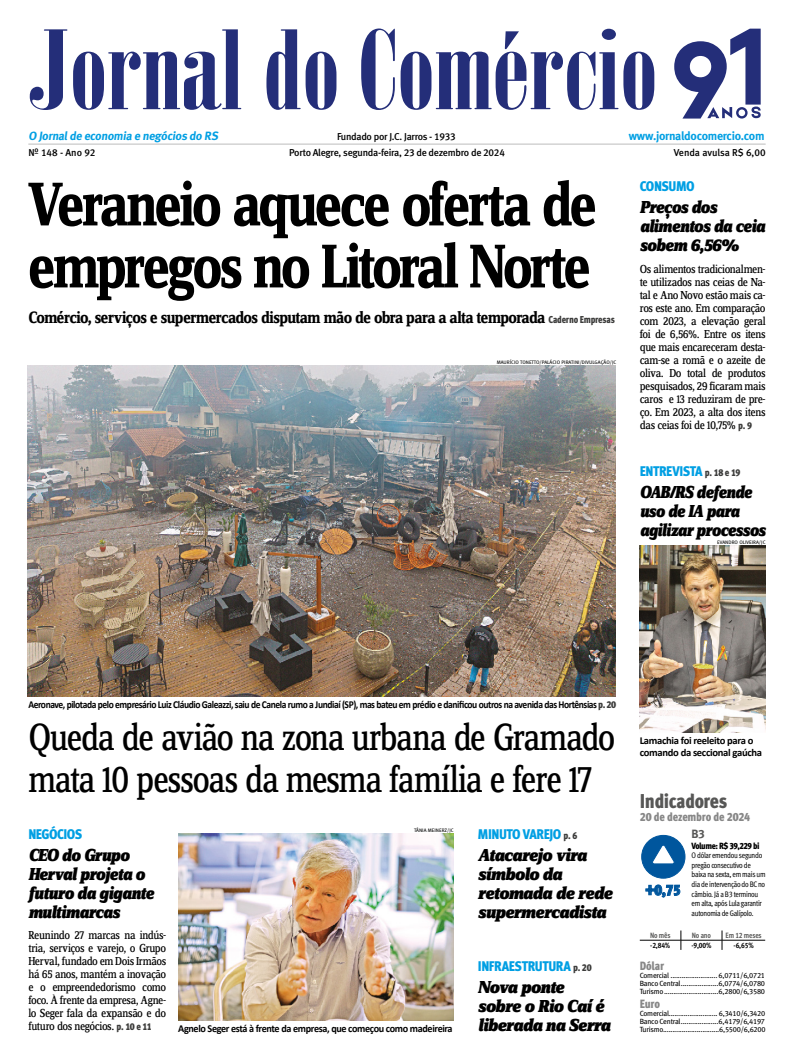
<style>
.page{position:relative;width:794px;height:1063px;background:#fff}
.page>*{position:absolute;margin:0;border:0;box-sizing:border-box;transform-origin:0 0}
.manchete{font:700 64px/62px "Zine Serif Dis";letter-spacing:-.055em;color:#000;scale:.9 1}
.titulo{font:39px/42px "Zine Serif Dis";letter-spacing:-.045em;color:#000;scale:.94 1}
.Titulo_Indicadores{font:20px "Meta Cond Black LF";letter-spacing:-.02em;color:#575756}
.titulo_chamadas{font:italic 900 18px/19px "Zine Serif Dis";letter-spacing:-.035em;color:#000}
.titulo_chamadas-2{font:italic 900 18px/19px "Zine Serif Dis";letter-spacing:-.035em;color:#000;scale:.95 1}
.titulo_chamadas-3{font:italic 900 18px/19px "Zine Serif Dis";letter-spacing:-.035em;color:#000;scale:.91 1}
.titulo_chamadas-4{font:italic 900 18px/19px "Zine Serif Dis";letter-spacing:-.035em;color:#000;scale:.94 1}
.linha_de_apoio_da_ma{font:700 17px "Zine Serif Dis";letter-spacing:-.04em;color:#000;scale:.96 1}
.t1{font:15px "Meta Cond Black LF";color:#00569d}
.manchete-2{font:14px "Meta Cond Black LF";letter-spacing:-.03em;color:#009fe3}
.cartola{font:14px "Meta Cond Black LF";letter-spacing:-.04em;color:#009fe3}
.TEXTO_capa{font:12px/13px "Zine Serif Dis";letter-spacing:-.04em;color:#000;text-align:justify}
.t2{font:700 12px "Meta";letter-spacing:-.02em;color:#009fe3}
.Data_Indicadores{font:12px "Meta Cond Black LF";letter-spacing:-.02em;color:#878787}
.indicadores_negrito{font:12px "Meta Cond Black LF";color:#878787}
.t3{font:12px "Meta Bold LF";color:#575756}
.Legenda{font:700 10.6px "Calibri";letter-spacing:-.045em;color:#000;scale:.9 1}
.Legenda-2{font:700 10.6px "Calibri";letter-spacing:-.045em;color:#000;scale:.96 1}
.Legenda-3{font:700 10.6px/12px "Calibri";letter-spacing:-.045em;color:#000}
.t4{font:10px "Meta Medium LF";letter-spacing:-.025em;color:#000}
.t5{font:10px "Meta Cond Black LF";letter-spacing:-.04em;color:#3c3c3b}
.t6{font:10px "Meta Medium LF";letter-spacing:-.005em;color:#000}
.t7{font:10px "Meta Medium LF";color:#000}
.t8{font:9px "Meta Cond Black LF";letter-spacing:-.05em;color:#000}
.t9{font:8px/9.6px "Meta Cond Book LF";letter-spacing:-.035em;color:#000}
.topo_negrito{font:7.7px "Meta Cond Bold LF";letter-spacing:-.02em;color:#575756}
.topo_negrito-2{font:7.7px "Meta Cond Bold LF";color:#000}
.indicadores_negrito-2{font:7.5px "Meta Book LF";letter-spacing:-.03em;color:#000}
.Crédito{font:5px "Meta Book Caps";color:#000}
.s1{font-family:"Meta Cond Black LF";font-weight:400;font-size:10px;color:#3c3c3b}
</style>
<div class="page">
<hr style="left:28px;top:144px;width:737px;height:1px;background:#bcbcbc">
<svg style="left:30px;top:29px;width:37px;height:81px"></svg>
<svg style="left:73px;top:29px;width:168px;height:81px"></svg>
<svg style="left:266px;top:29px;width:70px;height:81px"></svg>
<svg style="left:361px;top:29px;width:293px;height:81px"></svg>
<svg style="left:674px;top:29px;width:86px;height:90px"></svg>
<img style="left:28px;top:365px;width:588px;height:331px">
<hr style="left:640px;top:940px;width:41px;height:1px;background:#000">
<hr style="left:681px;top:940px;width:41px;height:1px;background:#000">
<svg style="left:680px;top:931px;width:1px;height:19px"></svg>
<hr style="left:722px;top:940px;width:43px;height:1px;background:#000">
<svg style="left:722px;top:931px;width:1px;height:19px"></svg>
<svg style="left:641px;top:834px;width:45px;height:64px"></svg>
<img style="left:640px;top:545px;width:125px;height:187px">
<img style="left:178px;top:833px;width:276px;height:187px">
<p class="t2" style="left:28px;top:129px;width:193px">O Jornalde economia e negócios do RS</p>
<p class="t4" style="left:337px;top:131px;width:120px">Fundado por J.C. Jarros - 1933</p>
<p class="t2" style="left:629px;top:129px;width:137px">www.jornaldocomercio.com</p>
<p class="t6" style="left:674px;top:147px;width:93px">Venda avulsa R$ 6,00</p>
<p class="manchete" style="left:28px;top:177px;width:634px">Veraneio aquece oferta de empregos no Litoral Norte</p>
<p class="t7" style="left:28px;top:147px;width:69px">Nº 148 - Ano 92</p>
<p class="t4" style="left:289px;top:147px;width:217px">Porto Alegre, segunda-feira, 23 de dezembro de 2024</p>
<p class="manchete-2" style="left:640px;top:178px;width:56px">CONSUMO</p>
<p class="titulo_chamadas-4" style="left:640px;top:199px;width:135px">Preços dos alimentos da ceia sobem 6,56%</p>
<p class="TEXTO_capa" style="left:640px;top:263px;width:127px">Os alimentos tradicionalmen&shy;te utilizados nas ceias de Na&shy;tal e Ano Novo estão mais ca&shy;ros este ano. Em comparação com 2023, a elevação geral foi de 6,56%. Entre os itens que mais encareceram desta&shy;cam-se a romã e o azeite de oliva. Do total de produtos pesquisados, 29 ficaram mais caros e 13 reduziram de pre&shy;ço. Em 2023, a alta dos itens das ceias foi de 10,75%</p>
<p class="linha_de_apoio_da_ma" style="left:28px;top:309px;width:612px">Comércio, serviços e supermercados disputam mão de obra para a alta temporada <span class="s1">Caderno Empresas</span></p>
<p class="Crédito" style="left:497px;top:359px;width:121px">MAURÍCIO TONETTO/PALÁCIO PIRATINI/DIVULGAÇÃO/JC</p>
<p class="t5" style="left:738px;top:420px;width:15px">p. 9</p>
<p class="manchete-2" style="left:640px;top:463px;width:64px">ENTREVISTA</p>
<p class="t5" style="left:705px;top:466px;width:37px">p. 18 e 19</p>
<p class="titulo_chamadas-3" style="left:640px;top:483px;width:140px">OAB/RS defende uso de IA para agilizar processos</p>
<p class="Crédito" style="left:717px;top:540px;width:50px">EVANDRO OLIVEIRA/JC</p>
<p class="Legenda" style="left:28px;top:697px;width:655px">Aeronave, pilotada pelo empresário Luiz Cláudio Galeazzi, saiu de Canela rumo a Jundiaí (SP), mas bateu em prédio e danificou outros na avenida das Hortênsias <span class="s1">p. 20</span></p>
<p class="titulo" style="left:28px;top:718px;width:626px">Queda de avião na zona urbana de Gramado mata 10 pessoas da mesma família e fere 17</p>
<p class="cartola" style="left:28px;top:826px;width:55px">NEGÓCIOS</p>
<p class="titulo_chamadas-2" style="left:28px;top:847px;width:134px">CEO do Grupo<br>Herval projeta o futuro da gigante multimarcas</p>
<p class="TEXTO_capa" style="left:28px;top:929px;width:139px">Reunindo 27 marcas na indús&shy;tria, serviços e varejo, o Grupo Herval, fundado em Dois Irmãos há 65 anos, mantém a inovação e o empreendedorismo como foco. À frente da empresa, Agne&shy;lo Seger fala da expansão e do futuro dos negócios.</p>
<p class="t5" style="left:116px;top:1021px;width:37px">p. 10 e 11</p>
<p class="Crédito" style="left:414px;top:828px;width:41px">TÂNIA MEINERZ/JC</p>
<p class="Legenda-2" style="left:178px;top:1021px;width:287px">Agnelo Seger está à frente da empresa, que começou como madeireira</p>
<p class="manchete-2" style="left:478px;top:826px;width:85px">MINUTO VAREJO</p>
<p class="t5" style="left:563px;top:829px;width:15px">p. 6</p>
<p class="titulo_chamadas" style="left:478px;top:846px;width:136px">Atacarejo vira símbolo da retomada de rede supermercadista</p>
<p class="manchete-2" style="left:478px;top:958px;width:95px">INFRAESTRUTURA</p>
<p class="t5" style="left:573px;top:961px;width:20px">p. 20</p>
<p class="titulo_chamadas" style="left:478px;top:978px;width:134px">Nova ponte sobre o Rio Caí é liberada na Serra</p>
<p class="Legenda-3" style="left:640px;top:735px;width:124px">Lamachia foi reeleito para o comando da seccional gaúcha</p>
<p class="Titulo_Indicadores" style="left:640px;top:789px;width:89px">Indicadores</p>
<p class="Data_Indicadores" style="left:640px;top:809px;width:112px">20 de dezembro de 2024</p>
<p class="t1" style="left:645px;top:881px;width:37px">+0,75</p>
<p class="t3" style="left:691px;top:826px;width:15px">B3</p>
<p class="t8" style="left:691px;top:840px;width:69px">Volume: R$ 39,229 bi</p>
<p class="t9" style="left:691px;top:851px;width:76px">O dólar emendou segundo pregão consecutivo de baixa na sexta, em mais um dia de intervenção do BC no câmbio. Já a B3 terminou em alta, após Lula garantir autonomia de Galípolo.</p>
<p class="topo_negrito" style="left:650px;top:931px;width:22px">No mês</p>
<p class="topo_negrito" style="left:692px;top:931px;width:21px">No ano</p>
<p class="topo_negrito" style="left:725px;top:931px;width:38px">Em 12 meses</p>
<p class="topo_negrito-2" style="left:650px;top:941px;width:22px">-2,84%</p>
<p class="topo_negrito-2" style="left:691px;top:941px;width:22px">-9,00%</p>
<p class="topo_negrito-2" style="left:733px;top:941px;width:22px">-6,65%</p>
<p class="Data_Indicadores" style="left:640px;top:958px;width:26px">Dólar</p>
<p class="indicadores_negrito-2" style="left:640px;top:971px;width:127px">Comercial ......................... 6,0711/6,0721</p>
<p class="indicadores_negrito-2" style="left:640px;top:979px;width:127px">Banco Central....................6,0774/6,0780</p>
<p class="indicadores_negrito-2" style="left:640px;top:987px;width:127px">Turismo.............................6,2800/6,3580</p>
<p class="indicadores_negrito" style="left:640px;top:996px;width:22px">Euro</p>
<p class="indicadores_negrito-2" style="left:640px;top:1009px;width:127px">Comercial.......................... 6,3410/6,3420</p>
<p class="indicadores_negrito-2" style="left:640px;top:1017px;width:127px">Banco Central....................6,4179/6,4197</p>
<p class="indicadores_negrito-2" style="left:640px;top:1025px;width:127px">Turismo..............................6,5500/6,6200</p>
</div>
